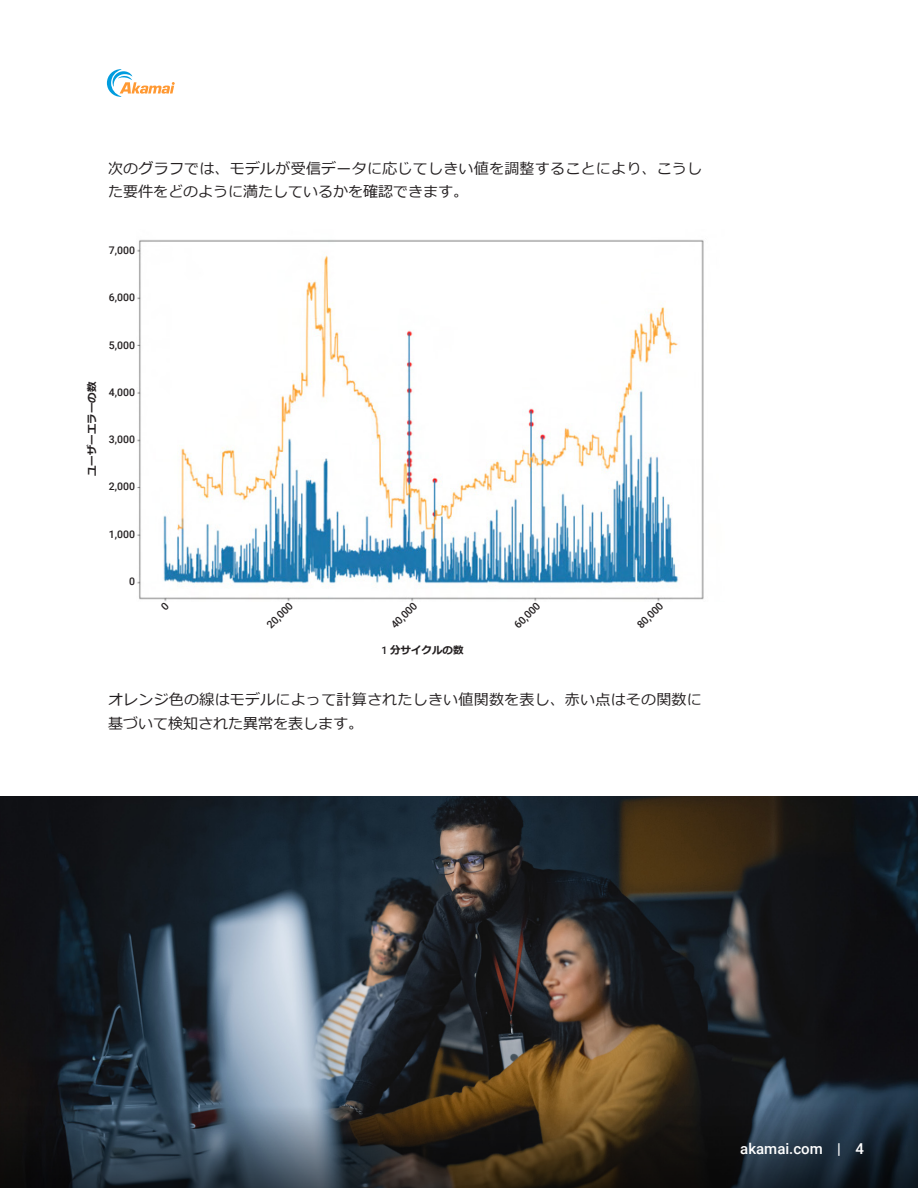
<style>
.page{position:relative;width:918px;height:1188px;background:#fff}
.page>*{position:absolute;margin:0;border:0;box-sizing:border-box;transform-origin:0 0}
.Body{font:15px/23.2px "Meiryo";letter-spacing:.015em;color:#231f20}
.Subtitle{font:500 15px "Roboto";color:#fff}
.Body-2{font:500 10.5px "Roboto";color:#231f20}
.Body-3{font:700 10.5px "Meiryo";color:#231f20}
.s1{font-family:"Roboto";font-weight:500}
</style>
<div class="page">
<svg style="left:107px;top:69px;width:68px;height:28px"></svg>
<img style="left:0;top:796px;width:918px;height:310px">
<svg style="left:0;top:1106px;width:918px;height:82px;background:#2e3233"></svg>
<img style="left:137px;top:239px;width:567px;height:362px">
<p class="Body" style="left:108px;top:157px;width:596px">次のグラフでは、モデルが受信データに応じてしきい値を調整することにより、こうした要件をどのように満たしているかを確認できます。</p>
<p class="Body-3" style="left:85px;top:476px;width:96px;rotate:-90deg">ユーザーエラーの数</p>
<p class="Body-2" style="left:109px;top:243px;width:28px">7,000</p>
<p class="Body-2" style="left:109px;top:290px;width:28px">6,000</p>
<p class="Body-2" style="left:109px;top:338px;width:28px">5,000</p>
<p class="Body-2" style="left:109px;top:385px;width:28px">4,000</p>
<p class="Body-2" style="left:109px;top:432px;width:28px">3,000</p>
<p class="Body-2" style="left:109px;top:479px;width:28px">2,000</p>
<p class="Body-2" style="left:109px;top:527px;width:28px">1,000</p>
<p class="Body-2" style="left:129px;top:574px;width:7px">0</p>
<p class="Body-2" style="left:263px;top:621px;width:34px;rotate:-45deg">20,000</p>
<p class="Body-2" style="left:388px;top:621px;width:34px;rotate:-45deg">40,000</p>
<p class="Body-2" style="left:511px;top:621px;width:34px;rotate:-45deg">60,000</p>
<p class="Body-2" style="left:634px;top:621px;width:34px;rotate:-45deg">80,000</p>
<p class="Body-3" style="left:382px;top:643px;width:84px"><span class="s1">1</span> 分サイクルの数</p>
<p class="Body" style="left:108px;top:689px;width:595px">オレンジ色の線はモデルによって計算されたしきい値関数を表し、赤い点はその関数に基づいて検知された異常を表します。</p>
<p class="Subtitle" style="left:740px;top:1139px;width:125px">akamai.com | 4</p>
</div>
